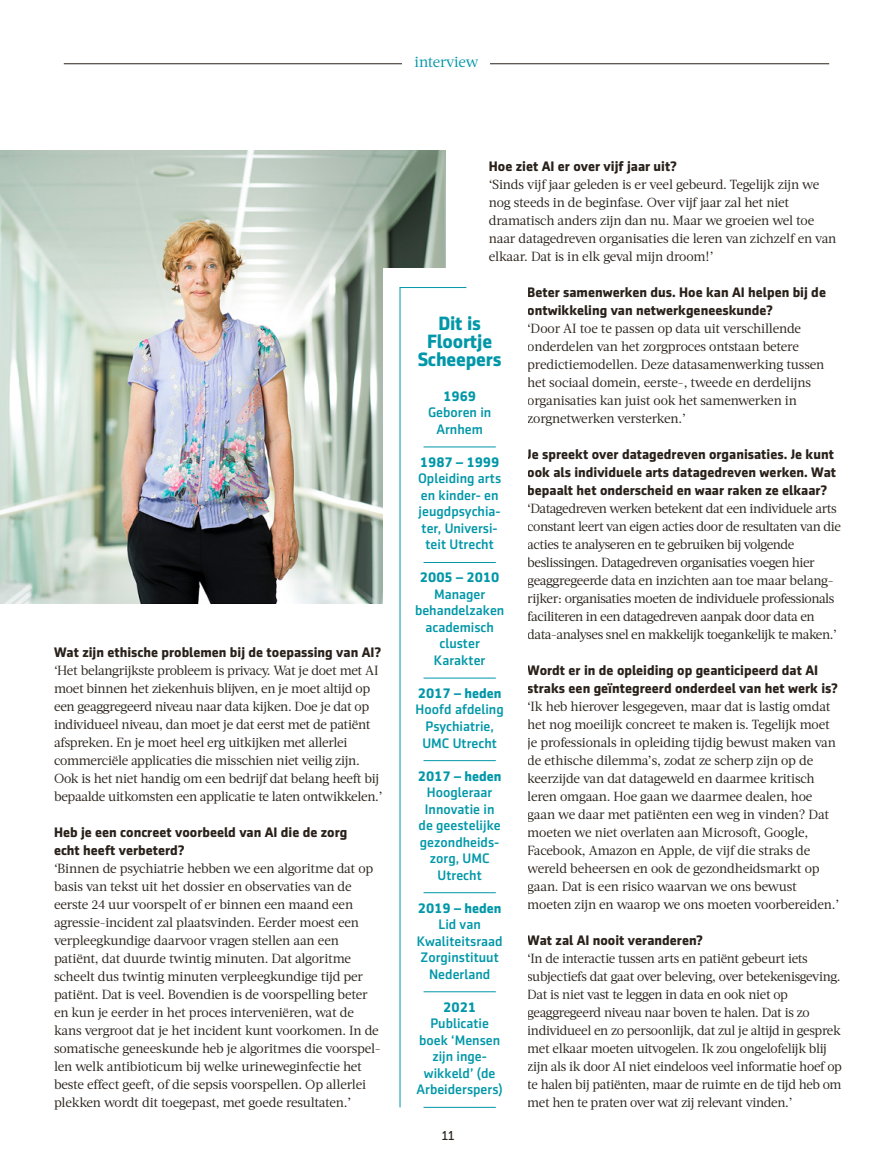
<style>
.page{position:relative;width:893px;height:1170px;background:#fff}
.page>*{position:absolute;margin:0;border:0;box-sizing:border-box;transform-origin:0 0}
.t1{font:700 19.5px/18px "Sentico Sans DT";letter-spacing:-.01em;color:#0097a8;text-align:center}
.t2{font:15px "Acta";letter-spacing:-.01em;color:#0097a8}
.t3{font:700 13.95px/18px "Sentico Sans DT";color:#29211a}
.t4{font:500 13.95px/16.5px "Sentico Sans DT";color:#0097a8;text-align:center}
.t5{font:700 13.95px "Sentico Sans DT";color:#0097a8}
.t6{font:13.2px/18px "Acta";letter-spacing:-.02em;color:#29211a}
.t7{font:12.75px "Museo Sans 500";color:#29211a}
</style>
<div class="page">
<hr style="left:64px;top:63px;width:765px;height:1px;background:#29211a">
<div style="left:403px;top:56px;width:87px;height:15px;background:#fff"></div>
<img style="left:0;top:151px;width:445px;height:452px">
<div style="left:383px;top:268px;width:144px;height:857px;background:#fff"></div>
<hr style="left:423px;top:446px;width:73px;height:1px;background:#0097a8">
<hr style="left:423px;top:562px;width:73px;height:1px;background:#0097a8">
<hr style="left:423px;top:677px;width:73px;height:1px;background:#0097a8">
<hr style="left:423px;top:760px;width:73px;height:1px;background:#0097a8">
<hr style="left:423px;top:892px;width:73px;height:1px;background:#0097a8">
<hr style="left:423px;top:991px;width:73px;height:1px;background:#0097a8">
<hr style="left:423px;top:1106px;width:73px;height:1px;background:#0097a8">
<hr style="left:400px;top:287px;width:1px;height:820px;background:#0097a8">
<hr style="left:400px;top:287px;width:66px;height:1px;background:#0097a8">
<p class="t2" style="left:415px;top:53px;width:65px">interview</p>
<p class="t3" style="left:54px;top:643px;width:329px">Wat zijn ethische problemen bij de toepassing van AI?</p>
<p class="t6" style="left:54px;top:661px;width:330px">‘Het belangrijkste probleem is privacy. Wat je doet met AI moet binnen het ziekenhuis blijven, en je moet altijd op een geaggregeerd niveau naar data kijken. Doe je dat op individueel niveau, dan moet je dat eerst met de patiënt afspreken. En je moet heel erg uitkijken met allerlei commerciële applicaties die misschien niet veilig zijn.<br>Ook is het niet handig om een bedrijf dat belang heeft bij bepaalde uitkomsten een applicatie te laten ontwikkelen.’</p>
<p class="t3" style="left:54px;top:823px;width:295px">Heb je een concreet voorbeeld van AI die de zorg echt heeft verbeterd?</p>
<p class="t6" style="left:54px;top:859px;width:328px">‘Binnen de psychiatrie hebben we een algoritme dat op basis van tekst uit het dossier en observaties van de eerste 24 uur voorspelt of er binnen een maand een agressie-incident zal plaatsvinden. Eerder moest een verpleegkundige daarvoor vragen stellen aan een patiënt, dat duurde twintig minuten. Dat algoritme scheelt dus twintig minuten verpleegkundige tijd per patiënt. Dat is veel. Bovendien is de voorspelling beter en kun je eerder in het proces interveniëren, wat de kans vergroot dat je het incident kunt voorkomen. In de somatische geneeskunde heb je algoritmes die voorspel&shy;len welk antibioticum bij welke urineweginfectie het beste effect geeft, of die sepsis voorspellen. Op allerlei plekken wordt dit toegepast, met goede resultaten.’</p>
<p class="t3" style="left:489px;top:157px;width:190px">Hoe ziet AI er over vijf jaar uit?</p>
<p class="t6" style="left:489px;top:175px;width:349px">‘Sinds vijf jaar geleden is er veel gebeurd. Tegelijk zijn we nog steeds in de beginfase. Over vijf jaar zal het niet dramatisch anders zijn dan nu. Maar we groeien wel toe naar datagedreven organisaties die leren van zichzelf en van elkaar. Dat is in elk geval mijn droom!’</p>
<p class="t3" style="left:527px;top:283px;width:300px">Beter samenwerken dus. Hoe kan AI helpen bij de ontwikkeling van netwerkgeneeskunde?</p>
<p class="t6" style="left:527px;top:319px;width:299px">‘Door AI toe te passen op data uit verschillende onderdelen van het zorgproces ontstaan betere predictiemodellen. Deze datasamenwerking tussen het sociaal domein, eerste-, tweede en derdelijns organisaties kan juist ook het samenwerken in zorgnetwerken versterken.’</p>
<p class="t3" style="left:527px;top:445px;width:310px">Je spreekt over datagedreven organisaties. Je kunt ook als individuele arts datagedreven werken. Wat bepaalt het onderscheid en waar raken ze elkaar?</p>
<p class="t6" style="left:527px;top:499px;width:315px">‘Datagedreven werken betekent dat een individuele arts constant leert van eigen acties door de resultaten van die acties te analyseren en te gebruiken bij volgende beslissingen. Datagedreven organisaties voegen hier geaggregeerde data en inzichten aan toe maar belang&shy;rijker: organisaties moeten de individuele professionals faciliteren in een datagedreven aanpak door data en data-analyses snel en makkelijk toegankelijk te maken.’</p>
<p class="t3" style="left:527px;top:661px;width:312px">Wordt er in de opleiding op geanticipeerd dat AI straks een geïntegreerd onderdeel van het werk is?</p>
<p class="t6" style="left:527px;top:697px;width:314px">‘Ik heb hierover lesgegeven, maar dat is lastig omdat het nog moeilijk concreet te maken is. Tegelijk moet je professionals in opleiding tijdig bewust maken van de ethische dilemma’s, zodat ze scherp zijn op de keerzijde van dat datageweld en daarmee kritisch leren omgaan. Hoe gaan we daarmee dealen, hoe gaan we daar met patiënten een weg in vinden? Dat moeten we niet overlaten aan Microsoft, Google, Facebook, Amazon en Apple, de vijf die straks de wereld beheersen en ook de gezondheidsmarkt op gaan. Dat is een risico waarvan we ons bewust moeten zijn en waarop we ons moeten voorbereiden.’</p>
<p class="t3" style="left:527px;top:931px;width:177px">Wat zal AI nooit veranderen?</p>
<p class="t6" style="left:527px;top:949px;width:316px">‘In de interactie tussen arts en patiënt gebeurt iets subjectiefs dat gaat over beleving, over betekenisgeving.<br>Dat is niet vast te leggen in data en ook niet op geaggregeerd niveau naar boven te halen. Dat is zo individueel en zo persoonlijk, dat zul je altijd in gesprek met elkaar moeten uitvogelen. Ik zou ongelofelijk blij zijn als ik door AI niet eindeloos veel informatie hoef op te halen bij patiënten, maar de ruimte en de tijd heb om met hen te praten over wat zij relevant vinden.’</p>
<h1 class="t1" style="left:418px;top:314px;width:85px">Dit is<br>Floortje<br>Scheepers</h1>
<p class="t5" style="left:443px;top:388px;width:34px">1969</p>
<p class="t4" style="left:428px;top:404px;width:65px">Geboren in<br>Arnhem</p>
<p class="t5" style="left:420px;top:454px;width:81px">1987 – 1999</p>
<p class="t4" style="left:418px;top:470px;width:85px">Opleiding arts en kinder- en jeugdpsychia&shy;ter, Universi&shy;teit Utrecht</p>
<p class="t5" style="left:420px;top:569px;width:81px">2005 – 2010</p>
<p class="t4" style="left:415px;top:586px;width:91px">Manager behandelzaken academisch cluster<br>Karakter</p>
<p class="t5" style="left:418px;top:685px;width:85px">2017 – heden</p>
<p class="t4" style="left:416px;top:701px;width:90px">Hoofd afdeling<br>Psychiatrie,<br>UMC Utrecht</p>
<p class="t5" style="left:418px;top:767px;width:85px">2017 – heden</p>
<p class="t4" style="left:419px;top:784px;width:84px">Hoogleraar<br>Innovatie in de geestelijke gezondheids&shy;zorg, UMC<br>Utrecht</p>
<p class="t5" style="left:418px;top:899px;width:85px">2019 – heden</p>
<p class="t4" style="left:417px;top:916px;width:87px">Lid van<br>Kwaliteitsraad<br>Zorginstituut<br>Nederland</p>
<p class="t5" style="left:443px;top:998px;width:34px">2021</p>
<p class="t4" style="left:417px;top:1015px;width:88px">Publicatie boek ‘Mensen zijn inge&shy;wikkeld’ (de<br>Arbeiderspers)</p>
<p class="t7" style="left:442px;top:1128px;width:14px">11</p>
</div>
